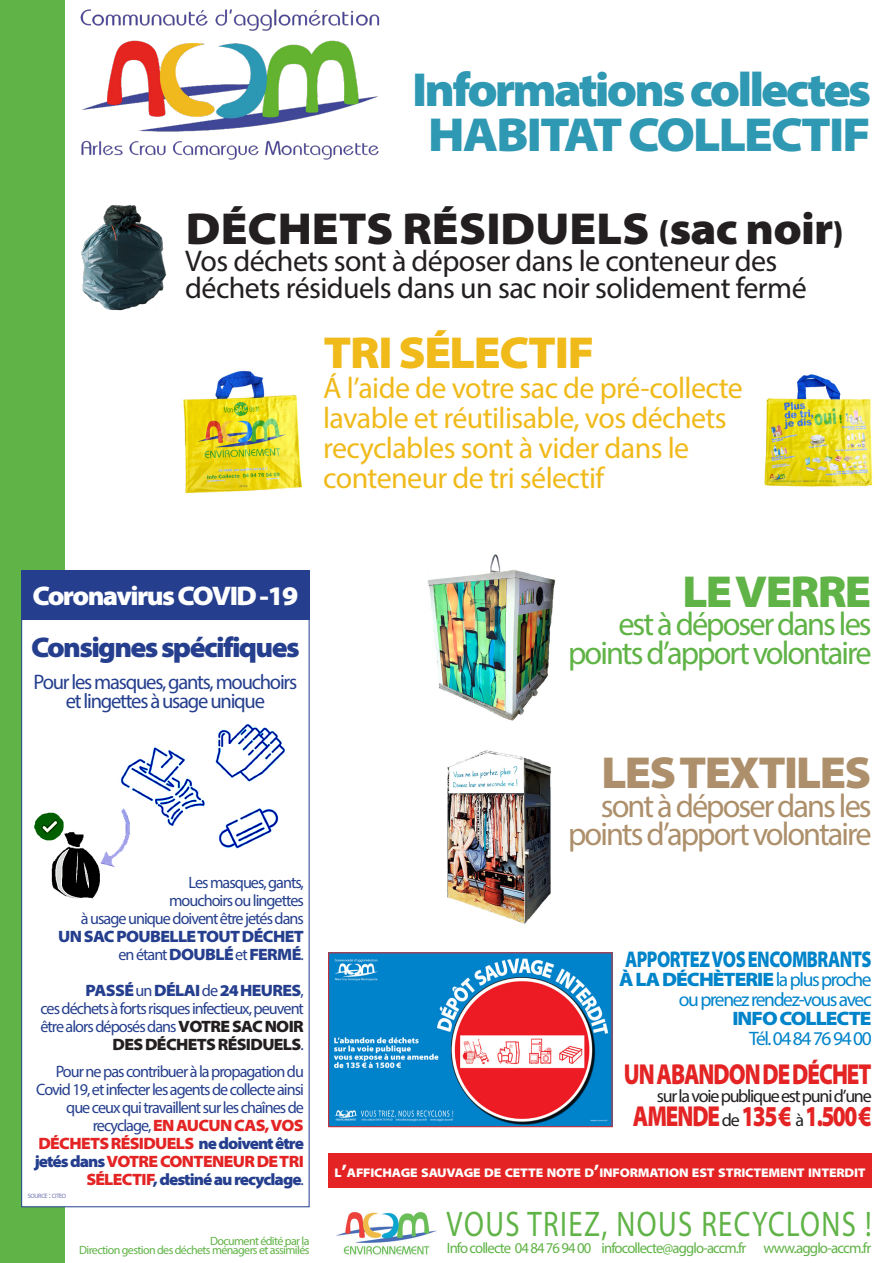
<style>
.page{position:relative;width:893px;height:1263px;background:#fff}
.page>*{position:absolute;margin:0;border:0;box-sizing:border-box;transform-origin:0 0}
.t1{font:900 semi-expanded 48px "Myriad Pro";letter-spacing:-.06em;color:#2f98b3}
.t2{font:900 semi-expanded 48px "Myriad Pro";letter-spacing:-.04em;color:#2f98b3}
.t3{font:900 semi-expanded 45px "Myriad Pro";color:#231f20}
.t4{font:900 semi-expanded 45px "Myriad Pro";letter-spacing:-.04em;color:#ad906b}
.t5{font:900 semi-expanded 45px "Myriad Pro";letter-spacing:-.03em;color:#f0ba1b}
.t6{font:900 semi-expanded 45px "Myriad Pro";letter-spacing:-.04em;color:#60b346}
.t7{font:35.7px "Myriad Pro";letter-spacing:.05em;color:#60b346;scale:.81 1}
.t8{font:33px/28.5px "Myriad Pro";letter-spacing:-.06em;color:#ad906b;text-align:right}
.t9{font:33px/28.5px "Myriad Pro";letter-spacing:-.06em;color:#60b346;text-align:right}
.t10{font:30px/30px "Myriad Pro";letter-spacing:-.02em;color:#f0ba1b}
.t11{font:30px "Myriad Pro";letter-spacing:-.02em;color:#231f20}
.t12{font:900 semi-expanded 28.95px "Myriad Pro";letter-spacing:-.05em;color:#e42424;scale:.72 1}
.t13{font:900 semi-expanded 28.5px "Myriad Pro";letter-spacing:-.06em;color:#253f8e}
.t14{font:900 semi-expanded 27px "Myriad Pro";letter-spacing:-.06em;color:#fff}
.t15{font:900 semi-expanded 22.8px "Myriad Pro";letter-spacing:-.03em;color:#0084ca;scale:.72 1}
.t16{font:21px "Myriad Pro";letter-spacing:-.06em;color:#253f8e}
.t17{font:900 semi-expanded 19.5px "Myriad Pro";letter-spacing:-.05em;color:#0084ca}
.t18{font:19.5px "Myriad Pro";letter-spacing:-.07em;color:#0084ca}
.t19{font:18px "Myriad Pro";letter-spacing:-.07em;color:#231f20}
.t20{font:16.5px/18px "Myriad Pro";letter-spacing:-.06em;color:#253f8e;text-align:right}
.t21{font:900 semi-expanded 16.5px/18px "Myriad Pro";letter-spacing:-.05em;color:#e42424;text-align:right}
.t22{font:900 semi-expanded 16.5px "Myriad Pro";letter-spacing:-.04em;color:#253f8e}
.t23{font:15px "Myriad Pro";letter-spacing:-.06em;color:#60b346}
.t24{font:900 semi-expanded 12.6px "Myriad Pro";letter-spacing:-.015em;color:#fff}
.t25{font:12px "Myriad Pro";letter-spacing:-.05em;color:#60b346}
.t26{font:6.3px "Myriad Pro";letter-spacing:-.055em;color:#6b70ab}
.s1{font-size:33px}
.s2{font-weight:400;font-stretch:normal}
.s3{font-weight:900;font-stretch:semi-expanded;color:#231f20}
.s4{font-weight:400;font-stretch:normal;color:#253f8e}
.s5{color:#253f8e}
.s6{font-size:9px}
.s7{font-weight:400;font-stretch:normal;font-size:18px;color:#231f20}
.s8{font-size:18px}
</style>
<div class="page">
<img style="left:80px;top:9px;width:300px;height:151px">
<img style="left:336px;top:1211px;width:101px;height:44px">
<div style="left:0;top:0;width:64px;height:1263px;background:#60b346"></div>
<img style="left:447px;top:750px;width:105px;height:174px">
<img style="left:330px;top:954px;width:280px;height:171px">
<div style="left:328px;top:952px;width:284px;height:175px;border:1px solid #e42424"></div>
<img style="left:427px;top:554px;width:128px;height:167px">
<img style="left:81px;top:205px;width:86px;height:106px">
<img style="left:183px;top:370px;width:120px;height:124px">
<img style="left:764px;top:374px;width:109px;height:113px">
<div style="left:21px;top:570px;width:288px;height:637px;background:#fff;border:1px solid #253f8e"></div>
<div style="left:21px;top:570px;width:288px;height:50px;background:#253f8e"></div>
<img style="left:120px;top:723px;width:165px;height:126px">
<img style="left:34px;top:800px;width:101px;height:99px">
<div style="left:328px;top:1153px;width:544px;height:34px;background:#e42424"></div>
<p class="t1" style="left:412px;top:57px;width:460px">Informations collectes</p>
<p class="t2" style="left:428px;top:102px;width:444px">HABITAT COLLECTIF</p>
<p class="t3" style="left:186px;top:199px;width:660px">DÉCHETS RÉSIDUELS <span class="s1">(</span>sac noir<span class="s1">)</span></p>
<p class="t11" style="left:185px;top:243px;width:594px">Vos déchets sont à déposer dans le conteneur des</p>
<p class="t11" style="left:185px;top:270px;width:623px">déchets résiduels dans un sac noir solidement fermé</p>
<p class="t5" style="left:324px;top:322px;width:272px">TRI SÉLECTIF</p>
<p class="t10" style="left:323px;top:372px;width:421px">Á l’aide de votre sac de pré-collecte</p>
<p class="t10" style="left:323px;top:402px;width:405px">lavable et réutilisable, vos déchets recyclables sont à vider dans le conteneur de tri sélectif</p>
<p class="t14" style="left:32px;top:578px;width:267px">Coronavirus COVID -19</p>
<p class="t13" style="left:31px;top:628px;width:270px">Consignes spécifiques</p>
<p class="t16" style="left:34px;top:669px;width:265px">Pour les masques, gants, mouchoirs</p>
<p class="t16" style="left:66px;top:688px;width:201px">et lingettes à usage unique</p>
<p class="t20" style="left:189px;top:873px;width:117px">Les masques, gants,</p>
<p class="t20" style="left:169px;top:891px;width:136px">mouchoirs ou lingettes</p>
<p class="t20" style="left:81px;top:909px;width:225px">à usage unique doivent être jetés dans</p>
<p class="t22" style="left:58px;top:925px;width:247px">UN SAC POUBELLE TOUT DÉCHET</p>
<p class="t22" style="left:118px;top:943px;width:187px"><span class="s2">en étant</span> DOUBLÉ <span class="s2">et</span> FERMÉ<span class="s2">.</span></p>
<p class="t22" style="left:86px;top:979px;width:220px">PASSÉ <span class="s2">un</span> DÉLAI <span class="s2">de</span> 24 HEURES<span class="s2">,</span></p>
<p class="t20" style="left:40px;top:999px;width:265px">ces déchets à forts risques infectieux, peuvent être alors déposés dans <span class="s3">VOTRE SAC NOIR<br>DES DÉCHETS RÉSIDUELS</span>.</p>
<p class="t20" style="left:36px;top:1062px;width:269px">Pour ne pas contribuer à la propagation du<br>Covid 19, et infecter les agents de collecte ainsi que ceux qui travaillent sur les chaînes de</p>
<p class="t21" style="left:93px;top:1115px;width:213px"><span class="s4">recyclage,</span> EN AUCUN CAS, VOS</p>
<p class="t21" style="left:34px;top:1133px;width:271px">DÉCHETS RÉSIDUELS <span class="s5">ne doivent être jetés dans</span> VOTRE CONTENEUR DE TRI<br>SÉLECTIF<span class="s5">, destiné au recyclage</span><span class="s4">.</span></p>
<p class="t26" style="left:28px;top:1192px;width:40px">SOURCE <span class="s6">:</span> CITEO</p>
<p class="t25" style="left:210px;top:1233px;width:101px">Document édité par la</p>
<p class="t25" style="left:79px;top:1242px;width:232px">Direction gestion des déchets ménagers et assimilés</p>
<p class="t6" style="left:682px;top:561px;width:190px">LE VERRE</p>
<p class="t9" style="left:568px;top:609px;width:305px">est à déposer dans les points d’apport volontaire</p>
<p class="t4" style="left:601px;top:743px;width:271px">LES TEXTILES</p>
<p class="t8" style="left:568px;top:791px;width:305px">sont à déposer dans les points d’apport volontaire</p>
<p class="t15" style="left:625px;top:943px;width:344px">APPORTEZ VOS ENCOMBRANTS</p>
<p class="t17" style="left:619px;top:966px;width:254px">À LA DÉCHÈTERIE <span class="s2">la plus proche</span></p>
<p class="t18" style="left:679px;top:987px;width:194px">ou prenez rendez-vous avec</p>
<p class="t17" style="left:732px;top:1005px;width:141px">INFO COLLECTE</p>
<p class="t18" style="left:749px;top:1026px;width:124px">Tél. 04 84 76 94 00</p>
<p class="t12" style="left:624px;top:1055px;width:345px">UN ABANDON DE DÉCHET</p>
<p class="t19" style="left:657px;top:1085px;width:216px">sur la voie publique est puni d’une</p>
<p class="t12" style="left:633px;top:1097px;width:333px">AMENDE <span class="s7">de</span>135 € <span class="s7">à</span>1.500 €</p>
<p class="t24" style="left:334px;top:1164px;width:533px">L<span class="s8">’</span>AFFICHAGE SAUVAGE DE CETTE NOTE D<span class="s8">’</span>INFORMATION EST STRICTEMENT INTERDIT</p>
<p class="t7" style="left:447px;top:1201px;width:526px">VOUS TRIEZ, NOUS RECYCLONS !</p>
<p class="t23" style="left:447px;top:1238px;width:426px">Info collecte 04 84 76 94 00 infocollecte@agglo-accm.fr www.agglo-accm.fr</p>
</div>
